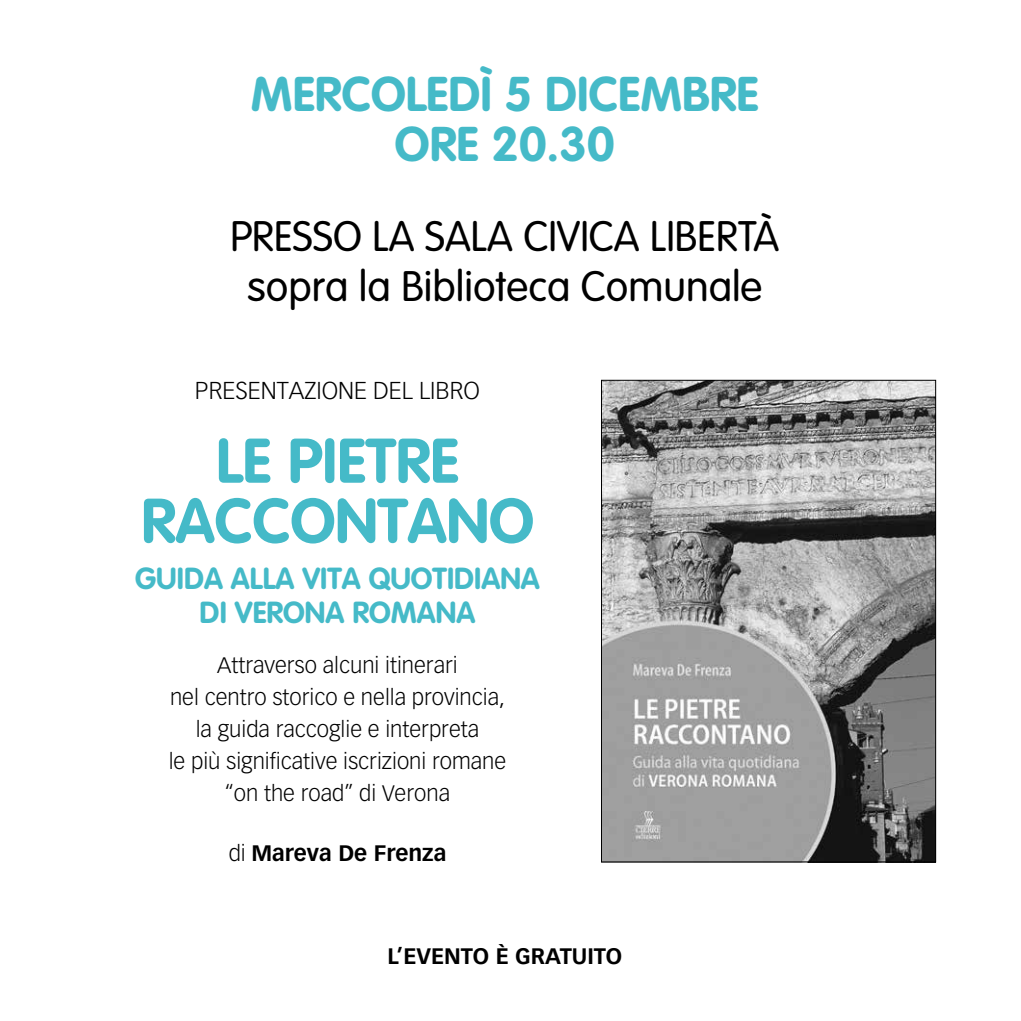
<style>
.page{position:relative;width:1021px;height:1021px;background:#fff}
.page>*{position:absolute;margin:0;border:0;box-sizing:border-box;transform-origin:0 0}
.t1{font:700 62px/60px "VAG Rounded Std";color:#45bac8;text-align:center}
.t2{font:700 48px/50px "VAG Rounded Std";color:#45bac8;text-align:center}
.t3{font:300 42px/50px "VAG Rounded Std";color:#000;text-align:center}
.t4{font:700 30px/34px "VAG Rounded Std";color:#45bac8;text-align:center}
.t5{font:300 24px "Vectora LT Std";color:#000}
.t6{font:300 22px/32px "Vectora LT Std";color:#000;text-align:center}
.t7{font:700 22px "Vectora LT Std";color:#000}
.s1{font-weight:300}
</style>
<div class="page">
<img style="left:603px;top:382px;width:330px;height:478px">
<div style="left:601px;top:380px;width:334px;height:482px;border:1px solid #000"></div>
<h2 class="t2" style="left:251px;top:71px;width:509px">MERCOLEDÌ 5 DICEMBRE<br>ORE 20.30</h2>
<h3 class="t3" style="left:230px;top:212px;width:550px">PRESSO LA SALA CIVICA LIBERTÀ sopra la Biblioteca Comunale</h3>
<p class="t5" style="left:195px;top:376px;width:286px">PRESENTAZIONE DEL LIBRO</p>
<h1 class="t1" style="left:141px;top:433px;width:394px">LE PIETRE<br>RACCONTANO</h1>
<h3 class="t4" style="left:135px;top:562px;width:406px">GUIDA ALLA VITA QUOTIDIANA<br>DI VERONA ROMANA</h3>
<p class="t6" style="left:169px;top:649px;width:339px">Attraverso alcuni itinerari<br>nel centro storico e nella provincia, la guida raccoglie e interpreta<br>le più significative iscrizioni romane “on the road” di Verona</p>
<p class="t7" style="left:229px;top:839px;width:219px"><span class="s1">di</span> Mareva De Frenza</p>
<p class="t7" style="left:387px;top:943px;width:236px">L’EVENTO È GRATUITO</p>
</div>
